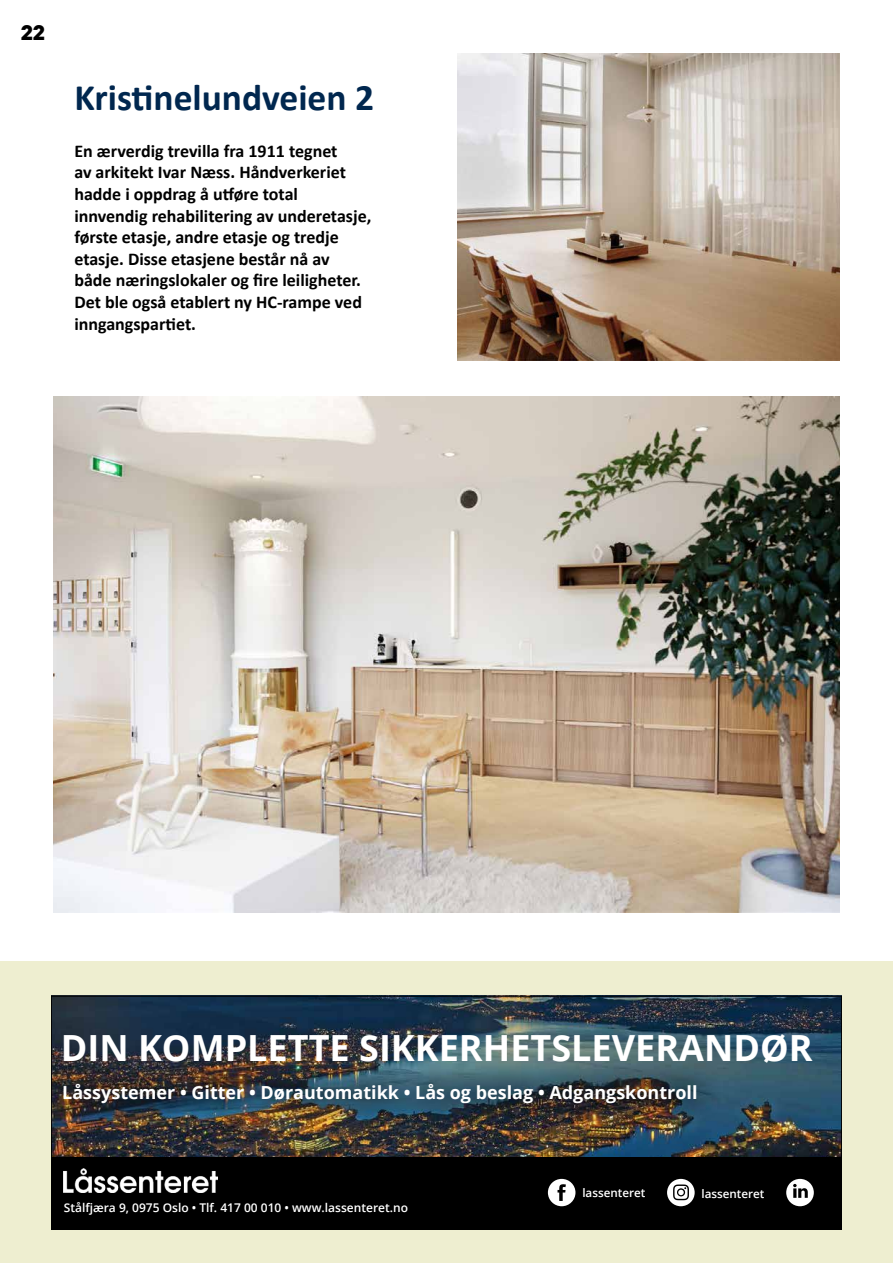
<style>
.page{position:relative;width:893px;height:1263px;background:#fff}
.page>*{position:absolute;margin:0;border:0;box-sizing:border-box;transform-origin:0 0}
.t1{font:700 37.5px "Calibri";color:#00274f}
.t2{font:700 36px "Open Sans";color:#fff}
.t3{font:700 24px "Calibre";color:#000}
.t4{font:700 18px/21.6px "Calibri";color:#000}
.t5{font:700 18px "Open Sans";color:#fff}
.t6{font:600 12px "Open Sans";color:#fff}
.t7{font:600 11.7px "Open Sans";color:#fff}
</style>
<div class="page">
<div style="left:0;top:961px;width:893px;height:302px;background:#eeeed0"></div>
<img style="left:53px;top:998px;width:787px;height:159px">
<div style="left:51px;top:1058px;width:672px;height:71px;background:#000;opacity:.77"></div>
<div style="left:51px;top:1157px;width:791px;height:73px;background:#000"></div>
<img style="left:64px;top:1168px;width:154px;height:24px">
<svg style="left:548px;top:1179px;width:27px;height:27px"></svg>
<svg style="left:667px;top:1179px;width:28px;height:27px"></svg>
<svg style="left:786px;top:1179px;width:28px;height:27px"></svg>
<div style="left:51px;top:996px;width:791px;height:234px;border:1px solid #000"></div>
<img style="left:457px;top:53px;width:383px;height:308px">
<img style="left:53px;top:396px;width:787px;height:517px">
<h3 class="t3" style="left:21px;top:18px;width:25px">22</h3>
<h1 class="t1" style="left:74px;top:71px;width:301px">Kristinelundveien 2</h1>
<p class="t4" style="left:74px;top:140px;width:298px">En ærverdig trevilla fra 1911 tegnet<br>av arkitekt Ivar Næss. Håndverkeriet hadde i oppdrag å utføre total innvendig rehabilitering av underetasje, første etasje, andre etasje og tredje etasje. Disse etasjene består nå av både næringslokaler og fire leiligheter.<br>Det ble også etablert ny HC-rampe ved inngangspartiet.</p>
<h2 class="t2" style="left:61px;top:1023px;width:753px">DIN KOMPLETTE SIKKERHETSLEVERANDØR</h2>
<p class="t5" style="left:62px;top:1080px;width:637px">Låssystemer • Gitter • Dørautomatikk • Lås og beslag • Adgangskontroll</p>
<p class="t6" style="left:64px;top:1200px;width:346px">Stålfjæra 9, 0975 Oslo • Tlf. 417 00 010 • www.lassenteret.no</p>
<p class="t7" style="left:582px;top:1185px;width:65px">lassenteret</p>
<p class="t7" style="left:701px;top:1185px;width:64px">lassenteret</p>
</div>
